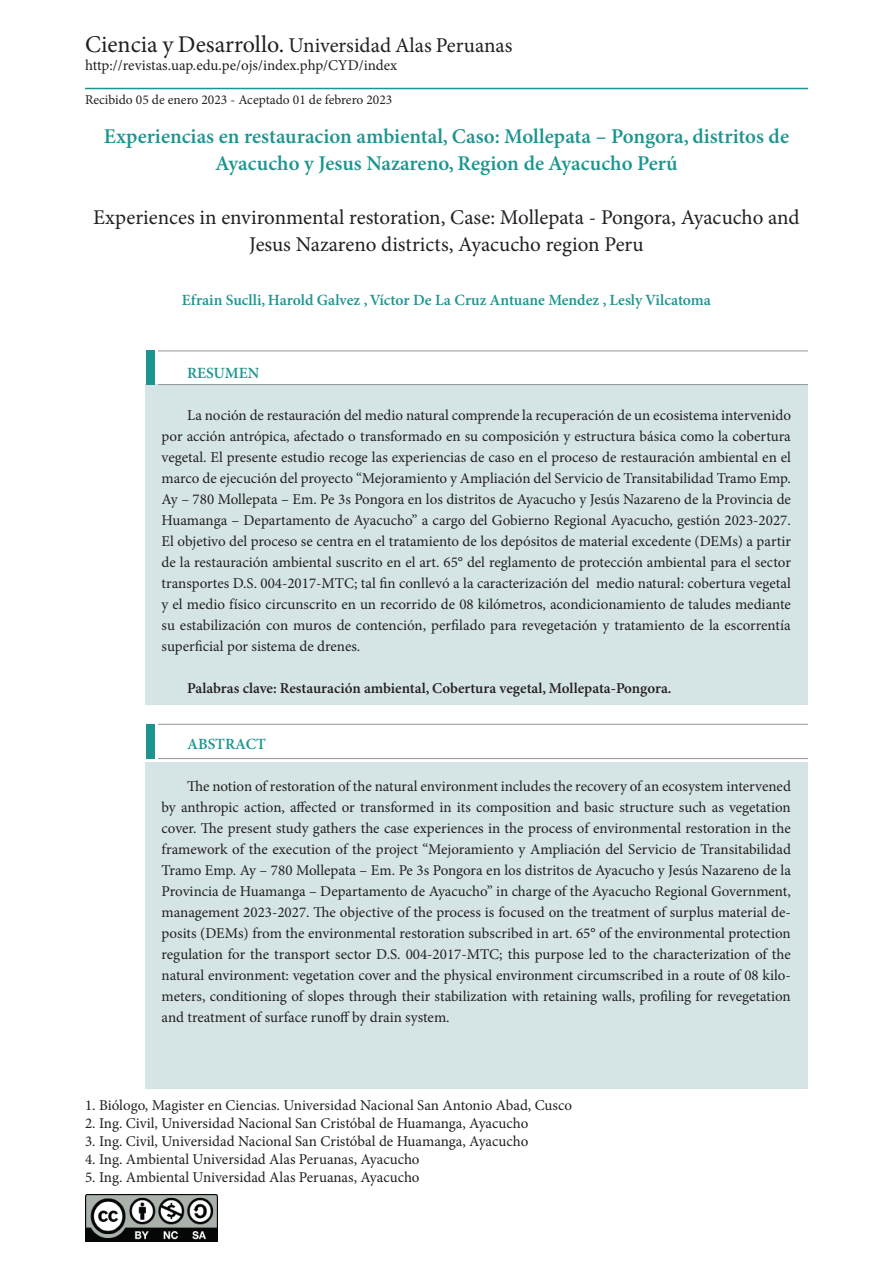
<style>
.page{position:relative;width:893px;height:1263px;background:#fff}
.page>*{position:absolute;margin:0;border:0;box-sizing:border-box;transform-origin:0 0}
.t1{font:21px/27px "Minion Pro";color:#231f20;text-align:center}
.t2{font:600 21px/27px "Minion Pro";color:#1c9590;text-align:center}
.Texto_de_bloque{font:600 15.6px "Minion Pro";color:#1c9590}
.t3{font:15px/21px "Minion Pro";color:#231f20;text-align:justify}
.t4{font:600 15px "Minion Pro";color:#231f20}
.t5{font:13.5px "Minion Pro";color:#231f20}
.s1{font-size:24px}
</style>
<div class="page">
<hr style="left:85px;top:88px;width:723px;height:1px;background:#1c9590">
<img style="left:85px;top:1195px;width:132px;height:46px">
<div style="left:146px;top:384px;width:662px;height:321px;background:#d5e5e5"></div>
<div style="left:146px;top:351px;width:8px;height:34px;background:#1c9590"></div>
<hr style="left:158px;top:351px;width:650px;height:1px;background:#939598">
<hr style="left:158px;top:384px;width:650px;height:1px;background:#939598">
<div style="left:146px;top:762px;width:662px;height:327px;background:#d5e5e5"></div>
<div style="left:146px;top:724px;width:8px;height:35px;background:#1c9590"></div>
<hr style="left:158px;top:724px;width:650px;height:1px;background:#939598">
<hr style="left:158px;top:758px;width:650px;height:1px;background:#939598">
<p class="t1" style="left:85px;top:31px;width:429px"><span class="s1">Ciencia y Desarrollo.</span> Universidad Alas Peruanas</p>
<p class="t3" style="left:85px;top:54px;width:314px">http://revistas.uap.edu.pe/ojs/index.php/CYD/index</p>
<p class="t5" style="left:85px;top:90px;width:309px">Recibido 05 de enero 2023 - Aceptado 01 de febrero 2023</p>
<p class="t2" style="left:104px;top:123px;width:687px">Experiencias en restauracion ambiental, Caso: Mollepata – Pongora, distritos de<br>Ayacucho y Jesus Nazareno, Region de Ayacucho Perú</p>
<p class="t1" style="left:93px;top:204px;width:708px">Experiences in environmental restoration, Case: Mollepata - Pongora, Ayacucho and<br>Jesus Nazareno districts, Ayacucho region Peru</p>
<p class="Texto_de_bloque" style="left:182px;top:291px;width:531px">Efrain Suclli, Harold Galvez , Víctor De La Cruz Antuane Mendez , Lesly Vilcatoma</p>
<p class="Texto_de_bloque" style="left:187px;top:364px;width:74px">RESUMEN</p>
<p class="t3" style="left:162px;top:405px;width:631px;text-indent:26px">La noción de restauración del medio natural comprende la recuperación de un ecosistema intervenido por acción antrópica, afectado o transformado en su composición y estructura básica como la cobertura vegetal. El presente estudio recoge las experiencias de caso en el proceso de restauración ambiental en el marco de ejecución del proyecto “Mejoramiento y Ampliación del Servicio de Transitabilidad Tramo Emp.<br>Ay – 780 Mollepata – Em. Pe 3s Pongora en los distritos de Ayacucho y Jesús Nazareno de la Provincia de Huamanga – Departamento de Ayacucho” a cargo del Gobierno Regional Ayacucho, gestión 2023-2027.<br>El objetivo del proceso se centra en el tratamiento de los depósitos de material excedente (DEMs) a partir de la restauración ambiental suscrito en el art. 65° del reglamento de protección ambiental para el sector transportes D.S. 004-2017-MTC; tal fin conllevó a la caracterización del medio natural: cobertura vegetal y el medio físico circunscrito en un recorrido de 08 kilómetros, acondicionamiento de taludes mediante su estabilización con muros de contención, perfilado para revegetación y tratamiento de la escorrentía superficial por sistema de drenes.</p>
<p class="t4" style="left:187px;top:679px;width:486px">Palabras clave: Restauración ambiental, Cobertura vegetal, Mollepata-Pongora.</p>
<p class="Texto_de_bloque" style="left:187px;top:735px;width:81px">ABSTRACT</p>
<p class="t3" style="left:162px;top:776px;width:631px;text-indent:26px">The notion of restoration of the natural environment includes the recovery of an ecosystem intervened by anthropic action, affected or transformed in its composition and basic structure such as vegetation cover. The present study gathers the case experiences in the process of environmental restoration in the framework of the execution of the project “Mejoramiento y Ampliación del Servicio de Transitabilidad Tramo Emp. Ay – 780 Mollepata – Em. Pe 3s Pongora en los distritos de Ayacucho y Jesús Nazareno de la Provincia de Huamanga – Departamento de Ayacucho” in charge of the Ayacucho Regional Government, management 2023-2027. The objective of the process is focused on the treatment of surplus material de&shy;posits (DEMs) from the environmental restoration subscribed in art. 65° of the environmental protection regulation for the transport sector D.S. 004-2017-MTC; this purpose led to the characterization of the natural environment: vegetation cover and the physical environment circumscribed in a route of 08 kilo&shy;meters, conditioning of slopes through their stabilization with retaining walls, profiling for revegetation and treatment of surface runoff by drain system.</p>
<p class="t3" style="left:85px;top:1095px;width:488px">1. Biólogo, Magister en Ciencias. Universidad Nacional San Antonio Abad, Cusco</p>
<p class="t3" style="left:85px;top:1113px;width:445px">2. Ing. Civil, Universidad Nacional San Cristóbal de Huamanga, Ayacucho</p>
<p class="t3" style="left:85px;top:1131px;width:445px">3. Ing. Civil, Universidad Nacional San Cristóbal de Huamanga, Ayacucho</p>
<p class="t3" style="left:85px;top:1149px;width:336px">4. Ing. Ambiental Universidad Alas Peruanas, Ayacucho</p>
<p class="t3" style="left:85px;top:1167px;width:336px">5. Ing. Ambiental Universidad Alas Peruanas, Ayacucho</p>
</div>
